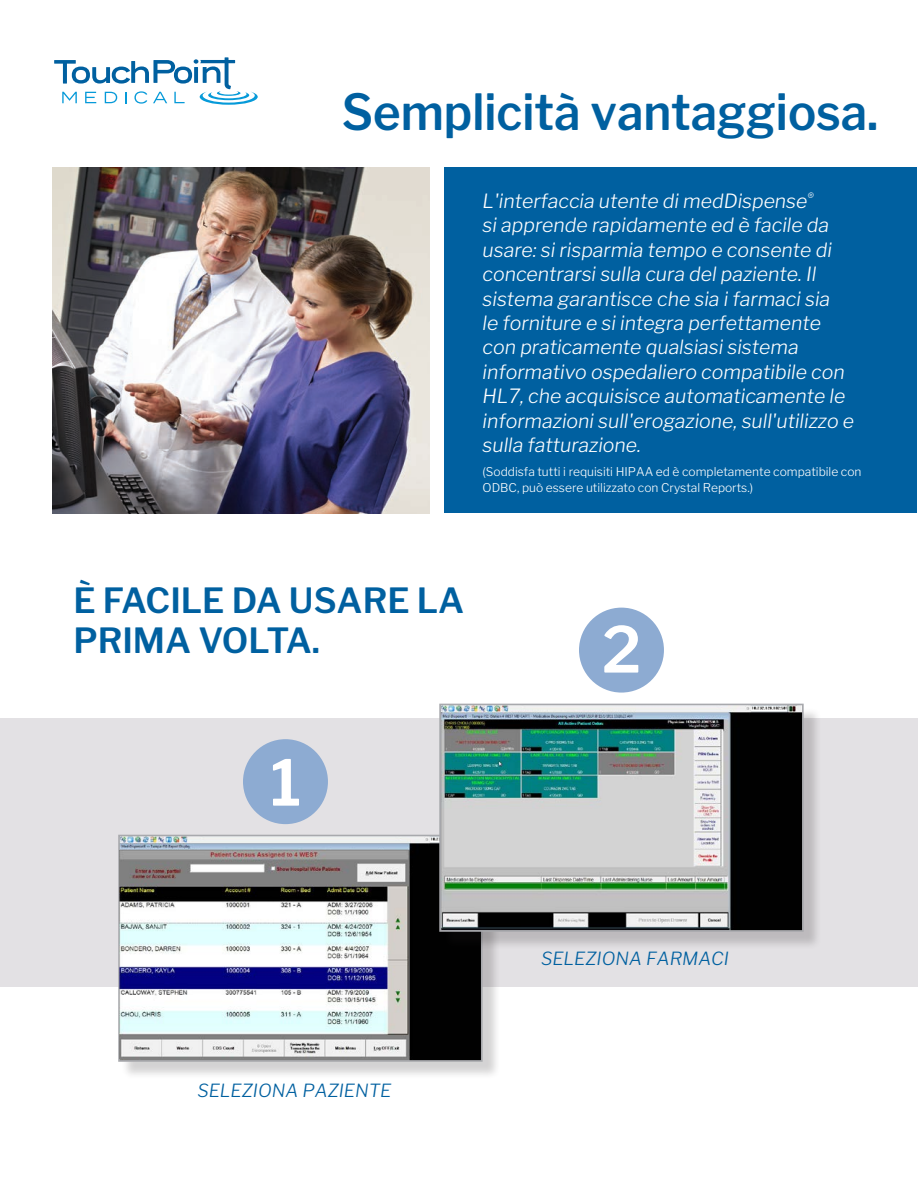
<style>
.page{position:relative;width:918px;height:1188px;background:#fff}
.page>*{position:absolute;margin:0;border:0;box-sizing:border-box;transform-origin:0 0}
.t1{font:600 63px "Libre Franklin";color:#fff}
.t2{font:600 49.5px "Libre Franklin";color:#0060a0;scale:.95 1}
.t3{font:600 34.5px/39.5px "Libre Franklin";color:#0060a0}
.t4{font:italic 300 19.5px/24.5px "Libre Franklin";color:#fff}
.t5{font:italic 300 18px "Libre Franklin";color:#0060a0}
.t6{font:300 12px/16.5px "Libre Franklin";color:#fff}
</style>
<div class="page">
<div style="left:444px;top:167px;width:473px;height:346px;background:#0060a0"></div>
<div style="left:0;top:719px;width:918px;height:268px;background:#e3e1e4"></div>
<div style="left:121px;top:838px;width:380px;height:242px;background:#231f20;opacity:.2"></div>
<img style="left:121px;top:838px;width:359px;height:221px">
<div style="left:118px;top:835px;width:365px;height:227px;border:2px solid #a8a9ad"></div>
<div style="left:442px;top:707px;width:380px;height:243px;background:#231f20;opacity:.2"></div>
<img style="left:442px;top:707px;width:359px;height:222px">
<div style="left:439px;top:704px;width:365px;height:228px;border:2px solid #a8a9ad"></div>
<div style="left:243px;top:739px;width:85px;height:85px;background:#8dabd2;border-radius:50%"></div>
<div style="left:579px;top:608px;width:85px;height:85px;background:#8dabd2;border-radius:50%"></div>
<img style="left:120px;top:850px;width:289px;height:208px">
<img style="left:53px;top:168px;width:376px;height:346px">
<svg style="left:54px;top:57px;width:204px;height:48px"></svg>
<svg style="left:194px;top:67px;width:4px;height:16px"></svg>
<p class="t2" style="left:342px;top:82px;width:566px">Semplicità vantaggiosa.</p>
<p class="t4" style="left:483px;top:188px;width:373px">L'interfaccia utente di medDispense<sup>®<br></sup>si apprende rapidamente ed è facile da usare: si risparmia tempo e consente di concentrarsi sulla cura del paziente. Il sistema garantisce che sia i farmaci sia<br>le forniture e si integra perfettamente con praticamente qualsiasi sistema informativo ospedaliero compatibile con HL7, che acquisisce automaticamente le informazioni sull'erogazione, sull'utilizzo e sulla fatturazione.</p>
<p class="t6" style="left:483px;top:463px;width:380px">(Soddisfa tutti i requisiti HIPAA ed è completamente compatibile con<br>ODBC, può essere utilizzato con Crystal Reports.)</p>
<p class="t3" style="left:73px;top:581px;width:392px">È FACILE DA USARE LA<br>PRIMA VOLTA.</p>
<p class="t1" style="left:602px;top:612px;width:41px">2</p>
<p class="t1" style="left:270px;top:745px;width:33px">1</p>
<p class="t5" style="left:197px;top:1079px;width:196px">SELEZIONA PAZIENTE</p>
<p class="t5" style="left:541px;top:948px;width:189px">SELEZIONA FARMACI</p>
</div>
